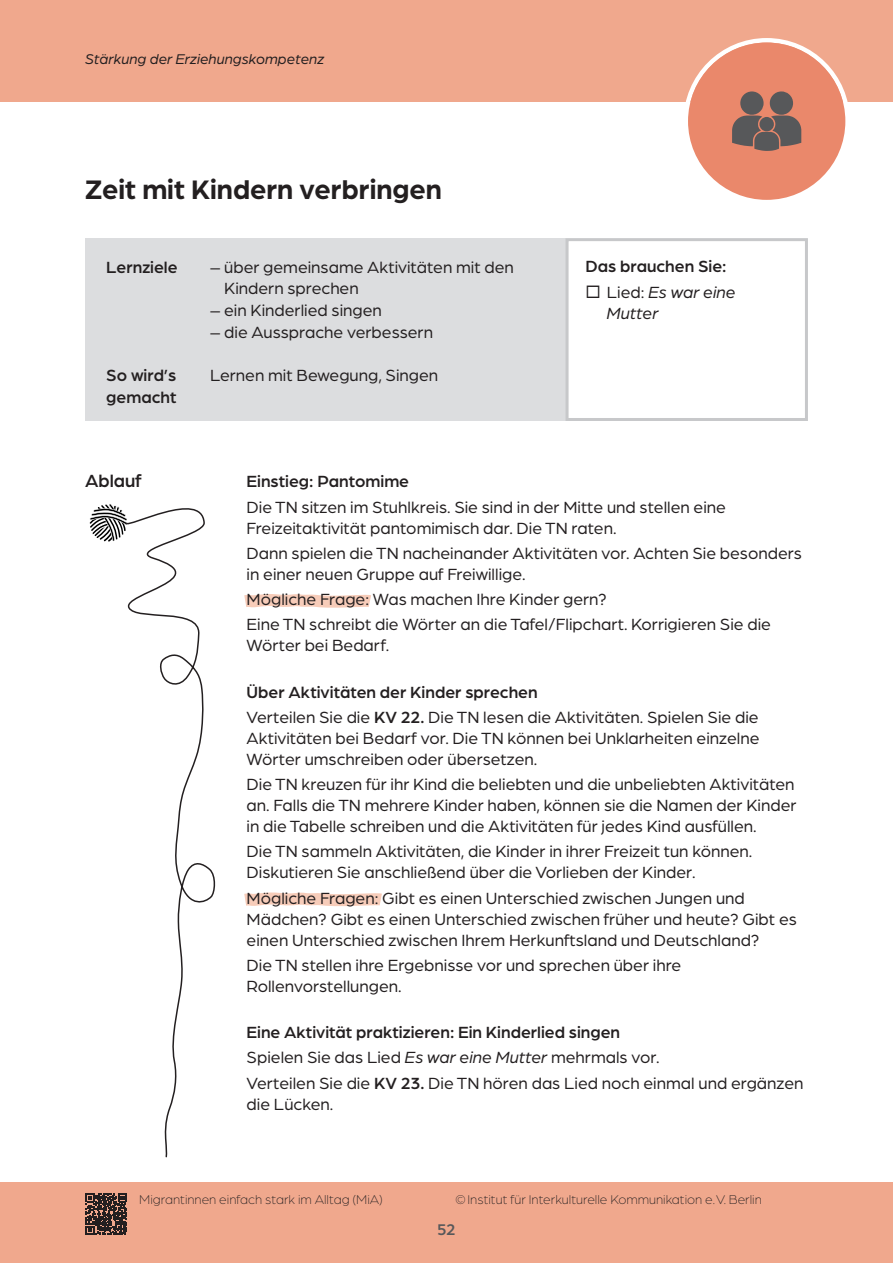
<style>
.page{position:relative;width:893px;height:1263px;background:#fff}
.page>*{position:absolute;margin:0;border:0;box-sizing:border-box;transform-origin:0 0}
.Stundentitel{font:700 28.5px "Arboria";color:#231f20}
.SV_Kategorien_medium{font:500 18.75px "Arboria";color:#231f20}
.SV_Fließtext_11_5_14{font:17.25px/21px "Arboria";color:#231f20}
.SV_Kasten_Kopfspalte{font:17.25px/21.8px "Arboria";color:#231f20}
.SV_Fließtext_11_5_14-2{font:500 17.25px "Arboria";color:#231f20}
.SV_Kasten_Kopfspalte-2{font:500 17.25px "Arboria";color:#231f20}
.SV_Fließtext_11_5_14-3{font:italic 17.25px/21px "Arboria";color:#231f20}
.t1{font:500 16.5px "Arboria";color:#57585a}
.t2{font:italic 15px "Arboria";color:#231f20}
.t3{font:300 13.5px "Arboria";color:#231f20}
.s1{font-style:normal}
.s2{font-weight:500}
.s3{font-style:italic}
</style>
<div class="page">
<div style="left:0;top:0;width:893px;height:102px;background:#f0a88d"></div>
<div style="left:0;top:1182px;width:893px;height:81px;background:#f0a88d"></div>
<svg style="left:86px;top:1193px;width:41px;height:41px"></svg>
<div style="left:683px;top:38px;width:167px;height:166px;border:4px solid #fff;border-radius:50%"></div>
<div style="left:688px;top:43px;width:157px;height:157px;background:#ea886b;border-radius:50%"></div>
<svg style="left:732px;top:91px;width:69px;height:60px"></svg>
<svg style="left:89px;top:504px;width:31px;height:38px"></svg>
<svg style="left:120px;top:508px;width:96px;height:650px"></svg>
<svg style="left:244px;top:594px;width:127px;height:14px;background:#f8d3c3"></svg>
<svg style="left:244px;top:892px;width:138px;height:14px;background:#f8d3c3"></svg>
<div style="left:85px;top:238px;width:481px;height:183px;background:#dcdddf"></div>
<div style="left:566px;top:238px;width:242px;height:183px;border:3px solid #c7c8ca"></div>
<p class="t2" style="left:85px;top:49px;width:241px">Stärkung der Erziehungskompetenz</p>
<p class="Stundentitel" style="left:85px;top:170px;width:358px">Zeit mit Kindern verbringen</p>
<p class="SV_Kasten_Kopfspalte-2" style="left:106px;top:255px;width:73px">Lernziele</p>
<p class="SV_Kasten_Kopfspalte" style="left:224px;top:255px;width:291px;text-indent:-14px">– über gemeinsame Aktivitäten mit den<br>Kindern sprechen</p>
<p class="SV_Kasten_Kopfspalte" style="left:210px;top:299px;width:173px">– ein Kinderlied singen</p>
<p class="SV_Kasten_Kopfspalte" style="left:210px;top:321px;width:224px">– die Aussprache verbessern</p>
<p class="SV_Kasten_Kopfspalte-2" style="left:106px;top:364px;width:72px">So wird’s</p>
<p class="SV_Kasten_Kopfspalte" style="left:210px;top:364px;width:230px">Lernen mit Bewegung, Singen</p>
<p class="SV_Kasten_Kopfspalte-2" style="left:106px;top:386px;width:72px">gemacht</p>
<p class="SV_Fließtext_11_5_14-2" style="left:586px;top:255px;width:143px">Das brauchen Sie:</p>
<p class="SV_Fließtext_11_5_14-3" style="left:607px;top:281px;width:130px;text-indent:-21px">◻ <span class="s1">Lied:</span> Es war eine<br>Mutter</p>
<p class="SV_Kategorien_medium" style="left:85px;top:469px;width:58px">Ablauf</p>
<p class="SV_Fließtext_11_5_14-2" style="left:247px;top:470px;width:164px">Einstieg: Pantomime</p>
<p class="SV_Fließtext_11_5_14" style="left:247px;top:496px;width:481px">Die TN sitzen im Stuhlkreis. Sie sind in der Mitte und stellen eine<br>Freizeitaktivität pantomimisch dar. Die TN raten.</p>
<p class="SV_Fließtext_11_5_14" style="left:247px;top:542px;width:557px">Dann spielen die TN nacheinander Aktivitäten vor. Achten Sie besonders in einer neuen Gruppe auf Freiwillige.</p>
<p class="SV_Fließtext_11_5_14" style="left:247px;top:588px;width:362px">Mögliche Frage: Was machen Ihre Kinder gern?</p>
<p class="SV_Fließtext_11_5_14" style="left:247px;top:613px;width:526px">Eine TN schreibt die Wörter an die Tafel/Flipchart. Korrigieren Sie die<br>Wörter bei Bedarf.</p>
<p class="SV_Fließtext_11_5_14-2" style="left:247px;top:680px;width:293px">Über Aktivitäten der Kinder sprechen</p>
<p class="SV_Fließtext_11_5_14" style="left:247px;top:706px;width:514px;text-align:justify">Verteilen Sie die <span class="s2">KV 22.</span> Die TN lesen die Aktivitäten. Spielen Sie die Aktivitäten bei Bedarf vor. Die TN können bei Unklarheiten einzelne Wörter umschreiben oder übersetzen.</p>
<p class="SV_Fließtext_11_5_14" style="left:247px;top:773px;width:551px;text-align:justify">Die TN kreuzen für ihr Kind die beliebten und die unbeliebten Aktivitäten an. Falls die TN mehrere Kinder haben, können sie die Namen der Kinder in die Tabelle schreiben und die Aktivitäten für jedes Kind ausfüllen.</p>
<p class="SV_Fließtext_11_5_14" style="left:247px;top:840px;width:507px">Die TN sammeln Aktivitäten, die Kinder in ihrer Freizeit tun können.<br>Diskutieren Sie anschließend über die Vorlieben der Kinder.</p>
<p class="SV_Fließtext_11_5_14" style="left:247px;top:887px;width:552px">Mögliche Fragen: Gibt es einen Unterschied zwischen Jungen und<br>Mädchen? Gibt es einen Unterschied zwischen früher und heute? Gibt es einen Unterschied zwischen Ihrem Herkunftsland und Deutschland?</p>
<p class="SV_Fließtext_11_5_14" style="left:247px;top:954px;width:436px">Die TN stellen ihre Ergebnisse vor und sprechen über ihre<br>Rollenvorstellungen.</p>
<p class="SV_Fließtext_11_5_14-2" style="left:247px;top:1021px;width:375px">Eine Aktivität praktizieren: Ein Kinderlied singen</p>
<p class="SV_Fließtext_11_5_14" style="left:247px;top:1046px;width:415px">Spielen Sie das Lied <span class="s3">Es war eine Mutter</span> mehrmals vor.</p>
<p class="SV_Fließtext_11_5_14" style="left:247px;top:1072px;width:558px">Verteilen Sie die <span class="s2">KV 23.</span> Die TN hören das Lied noch einmal und ergänzen die Lücken.</p>
<p class="t3" style="left:139px;top:1191px;width:245px">Migrantinnen einfach stark im Alltag (MiA)</p>
<p class="t3" style="left:456px;top:1191px;width:308px">©Institut für Interkulturelle Kommunikation e.V. Berlin</p>
<p class="t1" style="left:437px;top:1219px;width:20px">52</p>
</div>
